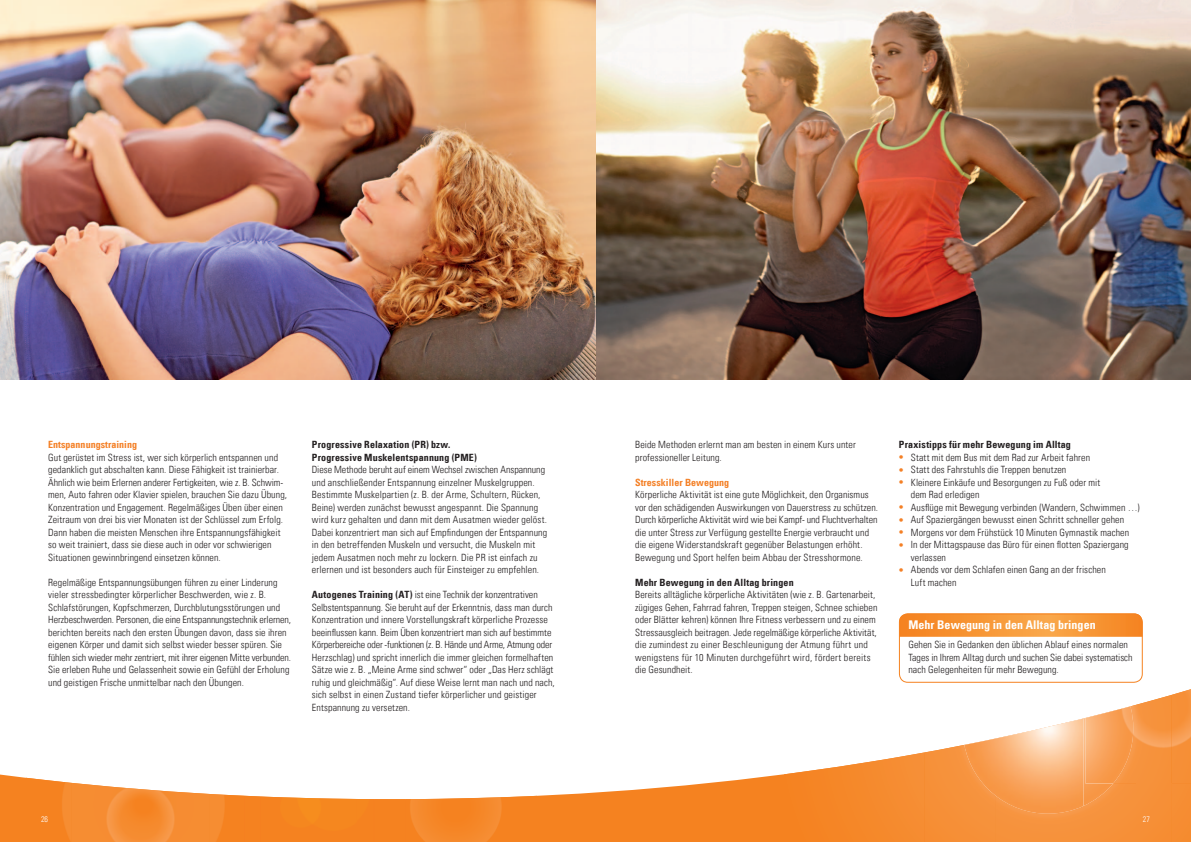
<style>
.page{position:relative;width:1191px;height:842px;background:#fff}
.page>*{position:absolute;margin:0;border:0;box-sizing:border-box;transform-origin:0 0}
.t1{font:12px "Univers Com 67 Bold Cond";letter-spacing:.005em;color:#fff}
.t2{font:10px/12.5px "Univers Com 47 Light Cond";letter-spacing:.01em;color:#231f20}
.t3{font:10px/12.5px "Univers Com 67 Bold Cond";letter-spacing:.015em;color:#231f20}
.t4{font:10px "Univers Com 67 Bold Cond";letter-spacing:.005em;color:#f48026}
.t5{font:8px "Univers Com 47 Light Cond";color:#fff}
.s1{font-family:"Univers Com 67 Bold Cond"}
</style>
<div class="page">
<img style="left:0;top:0;width:596px;height:380px">
<img style="left:596px;top:0;width:595px;height:380px">
<svg style="left:0;top:774px;width:784px;height:68px;fill:#f58220"></svg>
<svg style="left:784px;top:752px;width:407px;height:90px;background:#f69644"></svg>
<div style="left:924px;top:745px;width:71px;height:97px;background:#f69139"></div>
<div style="left:995px;top:783px;width:176px;height:59px;background:#f6923b"></div>
<img style="left:964px;top:718px;width:119px;height:96px">
<img style="left:1083px;top:718px;width:30px;height:88px">
<img style="left:1171px;top:689px;width:20px;height:94px">
<img style="left:1132px;top:695px;width:39px;height:88px">
<img style="left:1085px;top:706px;width:48px;height:77px">
<img style="left:26px;top:778px;width:45px;height:64px">
<img style="left:210px;top:794px;width:34px;height:48px">
<img style="left:405px;top:796px;width:132px;height:46px">
<img style="left:71px;top:783px;width:139px;height:59px">
<img style="left:244px;top:796px;width:113px;height:46px">
<div style="left:357px;top:799px;width:48px;height:43px;background:#f58220"></div>
<img style="left:261px;top:796px;width:1px;height:46px">
<svg style="left:899px;top:613px;width:243px;height:24px;background:#f79637"></svg>
<div style="left:899px;top:613px;width:243px;height:70px;border:1px solid #f58220;border-radius:9px"></div>
<p class="t4" style="left:48px;top:438px;width:90px">Entspannungstraining</p>
<p class="t2" style="left:48px;top:451px;width:240px">Gut gerüstet im Stress ist, wer sich körperlich entspannen und gedanklich gut abschalten kann. Diese Fähigkeit ist trainierbar.<br>Ähnlich wie beim Erlernen anderer Fertigkeiten, wie z. B. Schwim&shy;men, Auto fahren oder Klavier spielen, brauchen Sie dazu Übung, Konzentration und Engagement. Regelmäßiges Üben über einen Zeitraum von drei bis vier Monaten ist der Schlüssel zum Erfolg.<br>Dann haben die meisten Menschen ihre Entspannungsfähigkeit so weit trainiert, dass sie diese auch in oder vor schwierigen Situationen gewinnbringend einsetzen können.</p>
<p class="t2" style="left:48px;top:576px;width:244px">Regelmäßige Entspannungsübungen führen zu einer Linderung vieler stressbedingter körperlicher Beschwerden, wie z. B.<br>Schlafstörungen, Kopfschmerzen, Durchblutungsstörungen und Herzbeschwerden. Personen, die eine Entspannungstechnik erlernen, berichten bereits nach den ersten Übungen davon, dass sie ihren eigenen Körper und damit sich selbst wieder besser spüren. Sie fühlen sich wieder mehr zentriert, mit ihrer eigenen Mitte verbunden.<br>Sie erleben Ruhe und Gelassenheit sowie ein Gefühl der Erholung und geistigen Frische unmittelbar nach den Übungen.</p>
<p class="t3" style="left:312px;top:438px;width:166px">Progressive Relaxation (PR) bzw.<br>Progressive Muskelentspannung (PME)</p>
<p class="t2" style="left:312px;top:463px;width:237px">Diese Methode beruht auf einem Wechsel zwischen Anspannung und anschließender Entspannung einzelner Muskelgruppen.<br>Bestimmte Muskelpartien (z. B. der Arme, Schultern, Rücken, Beine) werden zunächst bewusst angespannt. Die Spannung wird kurz gehalten und dann mit dem Ausatmen wieder gelöst.<br>Dabei konzentriert man sich auf Empfindungen der Entspannung in den betreffenden Muskeln und versucht, die Muskeln mit jedem Ausatmen noch mehr zu lockern. Die PR ist einfach zu erlernen und ist besonders auch für Einsteiger zu empfehlen.</p>
<p class="t2" style="left:312px;top:588px;width:244px"><span class="s1">Autogenes Training (AT)</span> ist eine Technik der konzentrativen Selbstentspannung. Sie beruht auf der Erkenntnis, dass man durch Konzentration und innere Vorstellungskraft körperliche Prozesse beeinflussen kann. Beim Üben konzentriert man sich auf bestimmte Körperbereiche oder -funktionen (z. B. Hände und Arme, Atmung oder Herzschlag) und spricht innerlich die immer gleichen formelhaften Sätze wie z. B. „Meine Arme sind schwer“ oder „Das Herz schlägt ruhig und gleichmäßig“. Auf diese Weise lernt man nach und nach, sich selbst in einen Zustand tiefer körperlicher und geistiger Entspannung zu versetzen.</p>
<p class="t2" style="left:635px;top:438px;width:222px">Beide Methoden erlernt man am besten in einem Kurs unter professioneller Leitung.</p>
<p class="t4" style="left:635px;top:476px;width:95px">Stresskiller Bewegung</p>
<p class="t2" style="left:635px;top:488px;width:244px">Körperliche Aktivität ist eine gute Möglichkeit, den Organismus vor den schädigenden Auswirkungen von Dauerstress zu schützen.<br>Durch körperliche Aktivität wird wie bei Kampf- und Fluchtverhalten die unter Stress zur Verfügung gestellte Energie verbraucht und die eigene Widerstandskraft gegenüber Belastungen erhöht.<br>Bewegung und Sport helfen beim Abbau der Stresshormone.</p>
<p class="t3" style="left:635px;top:576px;width:160px">Mehr Bewegung in den Alltag bringen</p>
<p class="t2" style="left:635px;top:588px;width:244px">Bereits alltägliche körperliche Aktivitäten (wie z. B. Gartenarbeit, zügiges Gehen, Fahrrad fahren, Treppen steigen, Schnee schieben oder Blätter kehren) können Ihre Fitness verbessern und zu einem Stressausgleich beitragen. Jede regelmäßige körperliche Aktivität, die zumindest zu einer Beschleunigung der Atmung führt und wenigstens für 10 Minuten durchgeführt wird, fördert bereits die Gesundheit.</p>
<p class="t3" style="left:899px;top:438px;width:173px">Praxistipps für mehr Bewegung im Alltag</p>
<p class="t2" style="left:910px;top:451px;width:230px">Statt mit dem Bus mit dem Rad zur Arbeit fahren<br>Statt des Fahrstuhls die Treppen benutzen<br>Kleinere Einkäufe und Besorgungen zu Fuß oder mit<br>dem Rad erledigen<br>Ausflüge mit Bewegung verbinden (Wandern, Schwimmen …)<br>Auf Spaziergängen bewusst einen Schritt schneller gehen Morgens vor dem Frühstück 10 Minuten Gymnastik machen<br>In der Mittagspause das Büro für einen flotten Spaziergang verlassen<br>Abends vor dem Schlafen einen Gang an der frischen<br>Luft machen</p>
<p class="t1" style="left:908px;top:617px;width:189px">Mehr Bewegung in den Alltag bringen</p>
<p class="t2" style="left:908px;top:638px;width:226px">Gehen Sie in Gedanken den üblichen Ablauf eines normalen<br>Tages in Ihrem Alltag durch und suchen Sie dabei systematisch nach Gelegenheiten für mehr Bewegung.</p>
<p class="t5" style="left:41px;top:815px;width:9px">26</p>
<p class="t5" style="left:1142px;top:815px;width:9px">27</p>
</div>
